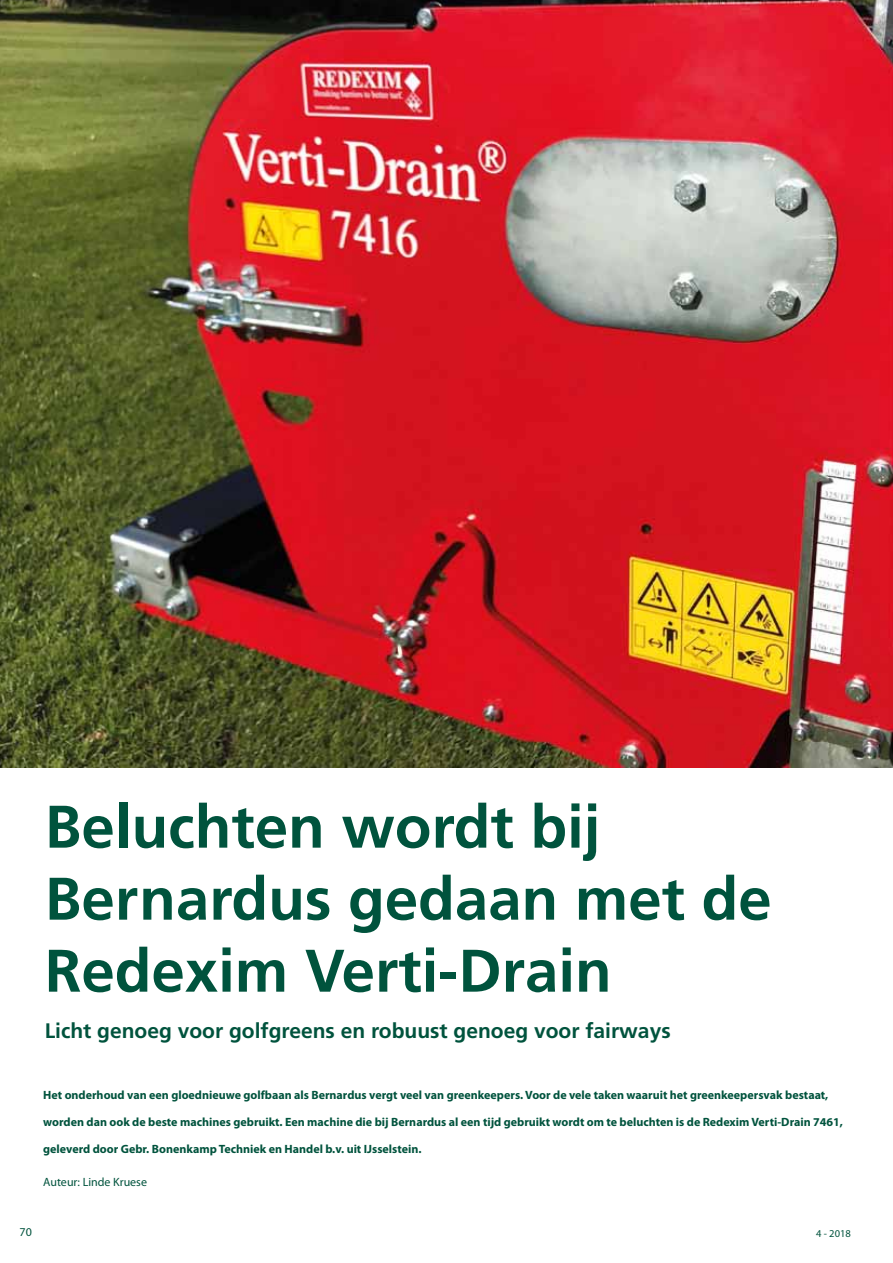
<style>
.page{position:relative;width:893px;height:1263px;background:#fff}
.page>*{position:absolute;margin:0;border:0;box-sizing:border-box;transform-origin:0 0}
.t1{font:700 60px/72px "Frutiger";color:#00533d}
.t2{font:700 21px "Frutiger";color:#00533d}
.t3{font:700 12px "Myriad Pro";color:#00533d}
.t4{font:12px "Myriad Pro";color:#00533d}
.t5{font:10.5px "Myriad Pro";color:#00533d}
</style>
<div class="page">
<img style="left:0;top:0;width:893px;height:767px">
<h1 class="t1" style="left:45px;top:790px;width:728px">Beluchten wordt bij<br>Bernardus gedaan met de<br>Redexim Verti-Drain</h1>
<h2 class="t2" style="left:45px;top:1019px;width:627px">Licht genoeg voor golfgreens en robuust genoeg voor fairways</h2>
<p class="t3" style="left:43px;top:1087px;width:786px">Het onderhoud van een gloednieuwe golfbaan als Bernardus vergt veel van greenkeepers. Voor de vele taken waaruit het greenkeepersvak bestaat,</p>
<p class="t3" style="left:43px;top:1114px;width:801px">worden dan ook de beste machines gebruikt. Een machine die bij Bernardus al een tijd gebruikt wordt om te beluchten is de Redexim Verti-Drain 7461,</p>
<p class="t3" style="left:43px;top:1141px;width:380px">geleverd door Gebr. Bonenkamp Techniek en Handel b.v. uit IJsselstein.</p>
<p class="t4" style="left:43px;top:1175px;width:105px">Auteur: Linde Kruese</p>
<p class="t4" style="left:20px;top:1224px;width:14px">70</p>
<p class="t5" style="left:816px;top:1227px;width:36px">4 - 2018</p>
</div>
